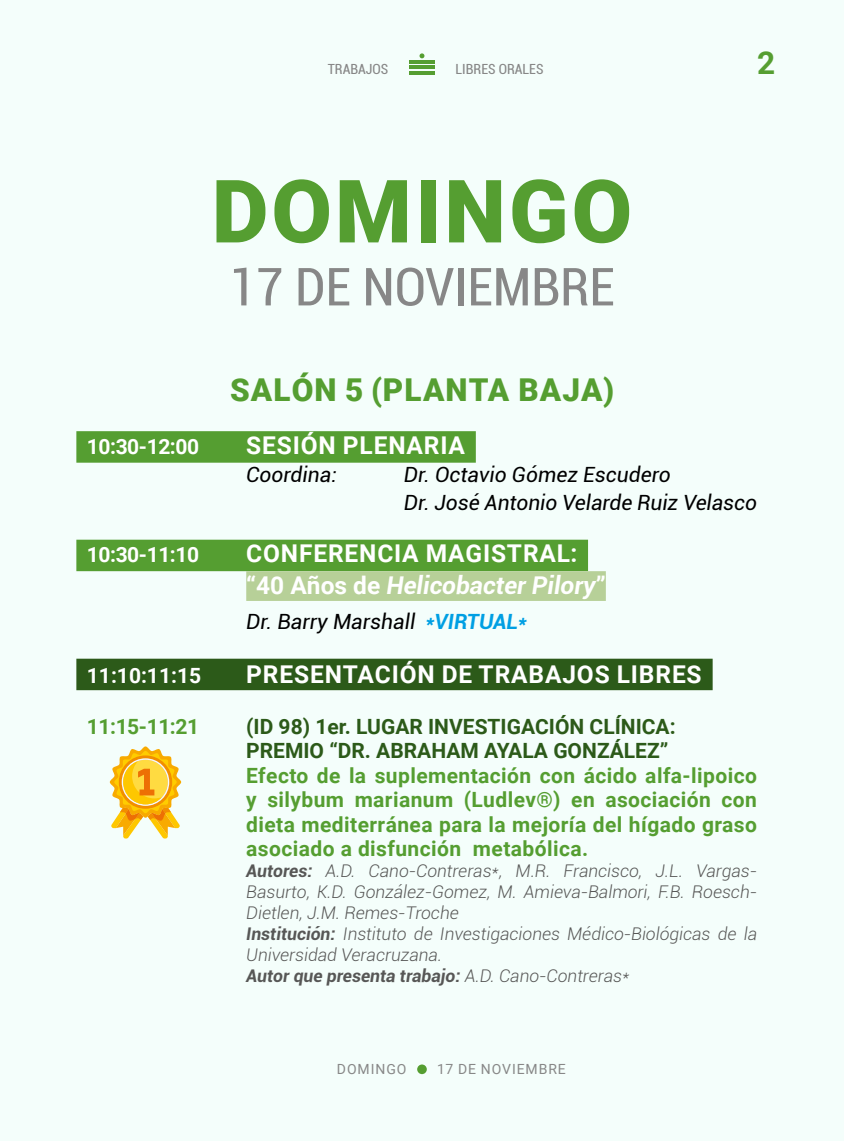
<style>
.page{position:relative;width:844px;height:1141px;background:#fff}
.page>*{position:absolute;margin:0;border:0;box-sizing:border-box;transform-origin:0 0}
.t1{font:900 87.5px "Roboto";letter-spacing:.035em;color:#559e31}
.t2{font:condensed 52.5px "Roboto";color:#878787}
.t3{font:900 31.5px "Roboto";letter-spacing:.035em;color:#559e31}
.t4{font:700 31.5px "Roboto";color:#559e31}
.t5{font:700 24.5px/31.5px "Roboto";letter-spacing:.035em;color:#fff}
.t6{font:700 21px/24.5px "Roboto";letter-spacing:.02em;color:#559e31;text-align:justify}
.t7{font:italic 21px/28px "Roboto";color:#000}
.t8{font:700 21px/24.5px "Roboto";color:#2c5a19}
.t9{font:700 21px "Roboto";letter-spacing:-.02em;color:#fff}
.t10{font:italic 300 17.5px/21px "Roboto";color:#575756}
.t11{font:condensed 14px "Roboto";color:#878787}
.t12{font:14px "Roboto";letter-spacing:.065em;color:#878787}
.s1{font-style:italic}
.s2{font-weight:700;color:#009fe3}
.s3{font-weight:700}
</style>
<div class="page">
<div style="left:0;top:0;width:843px;height:1141px;background:#f4fefb"></div>
<div style="left:417px;top:1064px;width:9px;height:10px;background:#559e31;border-radius:50%"></div>
<hr style="left:409px;top:60px;width:25px;height:4px;background:#559e31">
<hr style="left:409px;top:66px;width:25px;height:3px;background:#559e31">
<hr style="left:409px;top:71px;width:25px;height:3px;background:#559e31">
<svg style="left:419px;top:53px;width:5px;height:5px"></svg>
<div style="left:76px;top:431px;width:399px;height:32px;background:#559e31"></div>
<div style="left:76px;top:540px;width:512px;height:31px;background:#559e31"></div>
<div style="left:246px;top:571px;width:359px;height:30px;background:#b7d098"></div>
<div style="left:76px;top:659px;width:636px;height:31px;background:#2c5a19"></div>
<svg style="left:110px;top:746px;width:71px;height:92px"></svg>
<p class="t11" style="left:328px;top:60px;width:62px">TRABAJOS</p>
<p class="t11" style="left:455px;top:60px;width:89px">LIBRES ORALES</p>
<h1 class="t1" style="left:212px;top:150px;width:421px">DOMINGO</h1>
<h2 class="t2" style="left:229px;top:250px;width:387px">17 DE NOVIEMBRE</h2>
<h3 class="t3" style="left:230px;top:368px;width:385px">SALÓN 5 (PLANTA BAJA)</h3>
<h3 class="t4" style="left:756px;top:41px;width:20px">2</h3>
<p class="t9" style="left:87px;top:432px;width:114px">10:30-12:00</p>
<h3 class="t5" style="left:246px;top:429px;width:220px">SESIÓN PLENARIA</h3>
<p class="t7" style="left:246px;top:460px;width:92px">Coordina:</p>
<p class="t7" style="left:404px;top:460px;width:354px">Dr. Octavio Gómez Escudero<br>Dr. José Antonio Velarde Ruiz Velasco</p>
<p class="t9" style="left:87px;top:540px;width:114px">10:30-11:10</p>
<h3 class="t5" style="left:246px;top:537px;width:361px">CONFERENCIA MAGISTRAL: “40 Años de <span class="s1">Helicobacter Pilory</span>”</h3>
<p class="t7" style="left:246px;top:607px;width:282px">Dr. Barry Marshall <span class="s2">*VIRTUAL*</span></p>
<p class="t9" style="left:87px;top:661px;width:116px">11:10:11:15</p>
<h3 class="t5" style="left:246px;top:658px;width:457px">PRESENTACIÓN DE TRABAJOS LIBRES</h3>
<p class="t6" style="left:87px;top:713px;width:114px">11:15-11:21</p>
<p class="t8" style="left:246px;top:713px;width:431px">(ID 98) 1er. LUGAR INVESTIGACIÓN CLÍNICA:<br>PREMIO “DR. ABRAHAM AYALA GONZÁLEZ”</p>
<p class="t6" style="left:246px;top:762px;width:512px">Efecto de la suplementación con ácido alfa-lipoico y silybum marianum (Ludlev®) en asociación con dieta mediterránea para la mejoría del hígado graso asociado a disfunción metabólica.</p>
<p class="t10" style="left:246px;top:860px;width:512px"><span class="s3">Autores:</span> A.D. Cano-Contreras*, M.R. Francisco, J.L. Vargas-Basurto, K.D. González-Gomez, M. Amieva-Balmori, F.B. Roesch-Dietlen, J.M. Remes-Troche<br><span class="s3">Institución:</span> Instituto de Investigaciones Médico-Biológicas de la Universidad Veracruzana.<br><span class="s3">Autor que presenta trabajo:</span> A.D. Cano-Contreras*</p>
<p class="t12" style="left:337px;top:1059px;width:71px">DOMINGO</p>
<p class="t12" style="left:437px;top:1059px;width:130px">17 DE NOVIEMBRE</p>
</div>
